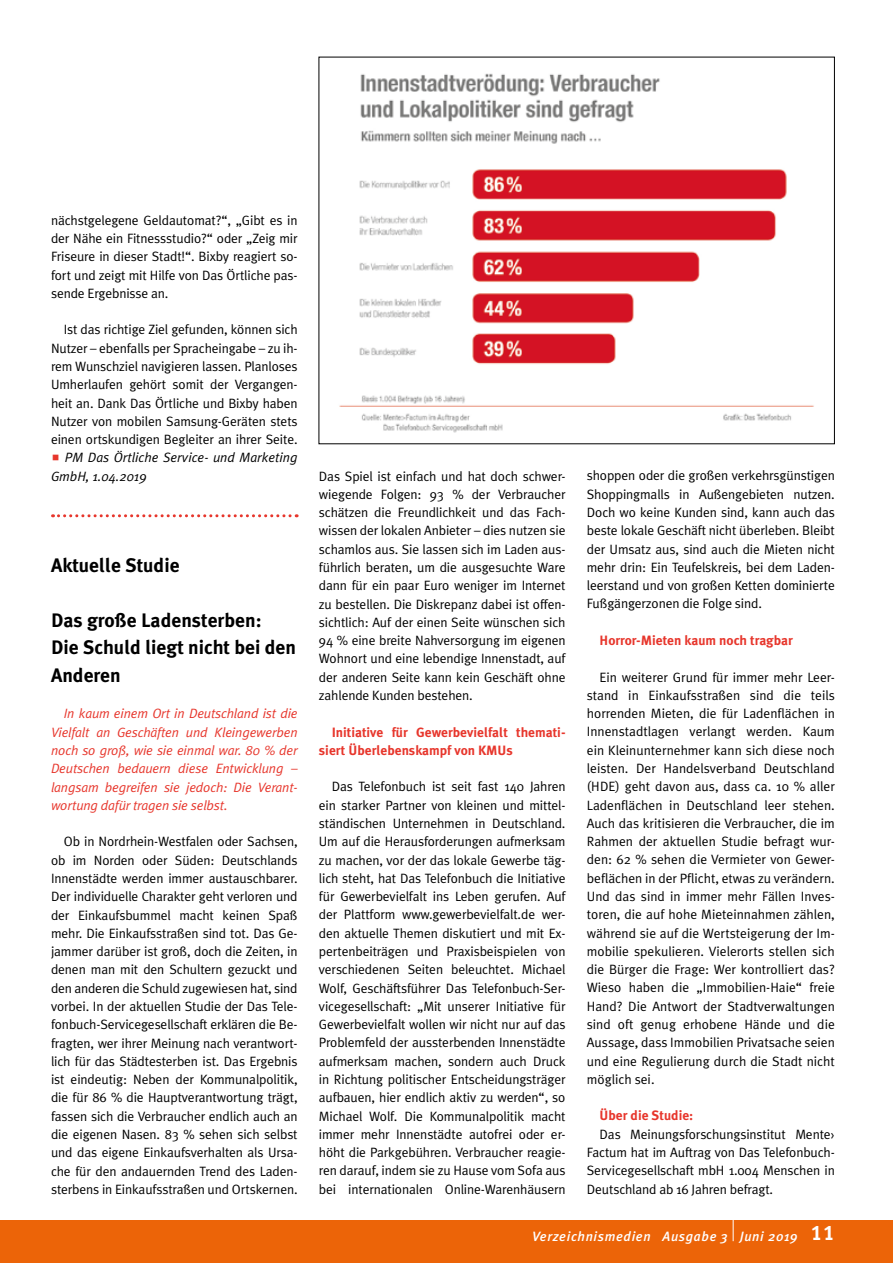
<style>
.page{position:relative;width:893px;height:1263px;background:#fff}
.page>*{position:absolute;margin:0;border:0;box-sizing:border-box;transform-origin:0 0}
.t1{font:700 19.5px/27.5px "Meta Plus";color:#000}
.t2{font:13.5px/18.3px "Meta Plus Normal";letter-spacing:-.01em;color:#000;text-align:justify}
.t3{font:italic 13.5px/18.3px "Meta Plus Normal";letter-spacing:-.01em;color:#e7362c;text-align:justify}
.t4{font:700 13.5px/18.3px "Meta Plus";color:#e7362c}
.t5{font:italic 13.5px/18.3px "Meta Plus Normal";color:#000}
.t6{font:italic 500 13.5px "Meta Plus";letter-spacing:.05em;color:#fff}
.s1{font-family:"Meta Plus Bold Caps";font-weight:400;font-style:normal;font-size:21px}
</style>
<div class="page">
<div style="left:0;top:1220px;width:893px;height:43px;background:#ec6408"></div>
<svg style="left:733px;top:1220px;width:1px;height:21px"></svg>
<svg style="left:53px;top:514px;width:244px;height:3px"></svg>
<img style="left:339px;top:73px;width:475px;height:360px">
<p class="t2" style="left:51px;top:211px;width:248px">nächstgelegene Geldautomat?“, „Gibt es in der Nähe ein Fitnessstudio?“ oder „Zeig mir Friseure in dieser Stadt!“. Bixby reagiert so&shy;fort und zeigt mit Hilfe von Das Örtliche pas&shy;sende Ergebnisse an.</p>
<p class="t2" style="left:51px;top:320px;width:248px;text-indent:13px">Ist das richtige Ziel gefunden, können sich Nutzer – ebenfalls per Spracheingabe – zu ih&shy;rem Wunschziel navigieren lassen. Planloses Umherlaufen gehört somit der Vergangen&shy;heit an. Dank Das Örtliche und Bixby haben Nutzer von mobilen Samsung-Geräten stets einen ortskundigen Begleiter an ihrer Seite.</p>
<p class="t5" style="left:51px;top:448px;width:248px;text-indent:14px">PM Das Örtliche Service- und Marketing<br>GmbH, 1.04.2019</p>
<h1 class="t1" style="left:51px;top:552px;width:130px">Aktuelle Studie</h1>
<h1 class="t1" style="left:51px;top:606px;width:247px">Das große Ladensterben:<br>Die Schuld liegt nicht bei den<br>Anderen</h1>
<p class="t3" style="left:51px;top:704px;width:248px;text-indent:13px">In kaum einem Ort in Deutschland ist die Vielfalt an Geschäften und Kleingewerben noch so groß, wie sie einmal war. 80 % der Deutschen bedauern diese Entwicklung – langsam begreifen sie jedoch: Die Verant&shy;wortung dafür tragen sie selbst.</p>
<p class="t2" style="left:51px;top:832px;width:248px;text-indent:13px">Ob in Nordrhein-Westfalen oder Sachsen, ob im Norden oder Süden: Deutschlands Innenstädte werden immer austauschbarer.<br>Der individuelle Charakter geht verloren und der Einkaufsbummel macht keinen Spaß mehr. Die Einkaufsstraßen sind tot. Das Ge&shy;jammer darüber ist groß, doch die Zeiten, in denen man mit den Schultern gezuckt und den anderen die Schuld zugewiesen hat, sind vorbei. In der aktuellen Studie der Das Tele&shy;fonbuch-Servicegesellschaft erklären die Be&shy;fragten, wer ihrer Meinung nach verantwort&shy;lich für das Städtesterben ist. Das Ergebnis ist eindeutig: Neben der Kommunalpolitik, die für 86 % die Hauptverantwortung trägt, fassen sich die Verbraucher endlich auch an die eigenen Nasen. 83 % sehen sich selbst und das eigene Einkaufsverhalten als Ursa&shy;che für den andauernden Trend des Laden&shy;sterbens in Einkaufsstraßen und Ortskernen.</p>
<p class="t2" style="left:319px;top:467px;width:248px">Das Spiel ist einfach und hat doch schwer&shy;wiegende Folgen: 93 % der Verbraucher schätzen die Freundlichkeit und das Fach&shy;wissen der lokalen Anbieter – dies nutzen sie schamlos aus. Sie lassen sich im Laden aus&shy;führlich beraten, um die ausgesuchte Ware dann für ein paar Euro weniger im Internet zu bestellen. Die Diskrepanz dabei ist offen&shy;sichtlich: Auf der einen Seite wünschen sich 94 % eine breite Nahversorgung im eigenen Wohnort und eine lebendige Innenstadt, auf der anderen Seite kann kein Geschäft ohne zahlende Kunden bestehen.</p>
<p class="t4" style="left:319px;top:723px;width:248px;text-indent:13px">Initiative für Gewerbevielfalt themati&shy;siert Überlebenskampf von KMUs</p>
<p class="t2" style="left:319px;top:777px;width:248px;text-indent:13px">Das Telefonbuch ist seit fast 140 Jahren ein starker Partner von kleinen und mittel&shy;ständischen Unternehmen in Deutschland.<br>Um auf die Herausforderungen aufmerksam zu machen, vor der das lokale Gewerbe täg&shy;lich steht, hat Das Telefonbuch die Initiative für Gewerbevielfalt ins Leben gerufen. Auf der Plattform www.gewerbevielfalt.de wer&shy;den aktuelle Themen diskutiert und mit Ex&shy;pertenbeiträgen und Praxisbeispielen von verschiedenen Seiten beleuchtet. Michael Wolf, Geschäftsführer Das Telefonbuch-Ser&shy;vicegesellschaft: „Mit unserer Initiative für Gewerbevielfalt wollen wir nicht nur auf das Problemfeld der aussterbenden Innenstädte aufmerksam machen, sondern auch Druck in Richtung politischer Entscheidungsträger aufbauen, hier endlich aktiv zu werden“, so Michael Wolf. Die Kommunalpolitik macht immer mehr Innenstädte autofrei oder er&shy;höht die Parkgebühren. Verbraucher reagie&shy;ren darauf, indem sie zu Hause vom Sofa aus bei internationalen Online-Warenhäusern</p>
<p class="t2" style="left:587px;top:466px;width:250px">shoppen oder die großen verkehrsgünstigen Shoppingmalls in Außengebieten nutzen.<br>Doch wo keine Kunden sind, kann auch das beste lokale Geschäft nicht überleben. Bleibt der Umsatz aus, sind auch die Mieten nicht mehr drin: Ein Teufelskreis, bei dem Laden&shy;leerstand und von großen Ketten dominierte Fußgängerzonen die Folge sind.</p>
<p class="t4" style="left:600px;top:631px;width:195px">Horror-Mieten kaum noch tragbar</p>
<p class="t2" style="left:587px;top:668px;width:250px;text-indent:13px">Ein weiterer Grund für immer mehr Leer&shy;stand in Einkaufsstraßen sind die teils horrenden Mieten, die für Ladenflächen in Innenstadtlagen verlangt werden. Kaum ein Kleinunternehmer kann sich diese noch leisten. Der Handelsverband Deutschland (HDE) geht davon aus, dass ca. 10 % aller Ladenflächen in Deutschland leer stehen.<br>Auch das kritisieren die Verbraucher, die im Rahmen der aktuellen Studie befragt wur&shy;den: 62 % sehen die Vermieter von Gewer&shy;beflächen in der Pflicht, etwas zu verändern.<br>Und das sind in immer mehr Fällen Inves&shy;toren, die auf hohe Mieteinnahmen zählen, während sie auf die Wertsteigerung der Im&shy;mobilie spekulieren. Vielerorts stellen sich die Bürger die Frage: Wer kontrolliert das?<br>Wieso haben die „Immobilien-Haie“ freie Hand? Die Antwort der Stadtverwaltungen sind oft genug erhobene Hände und die Aussage, dass Immobilien Privatsache seien und eine Regulierung durch die Stadt nicht möglich sei.</p>
<p class="t4" style="left:600px;top:1106px;width:95px">Über die Studie:</p>
<p class="t2" style="left:587px;top:1125px;width:250px;text-indent:13px">Das Meinungsforschungsinstitut Mente› Factum hat im Auftrag von Das Telefonbuch-Servicegesellschaft mbH 1.004 Menschen in Deutschland ab 16 Jahren befragt.</p>
<p class="t6" style="left:532px;top:1228px;width:304px">Verzeichnismedien Ausgabe 3 Juni 2019 <span class="s1">11</span><sup>5</sup></p>
</div>
